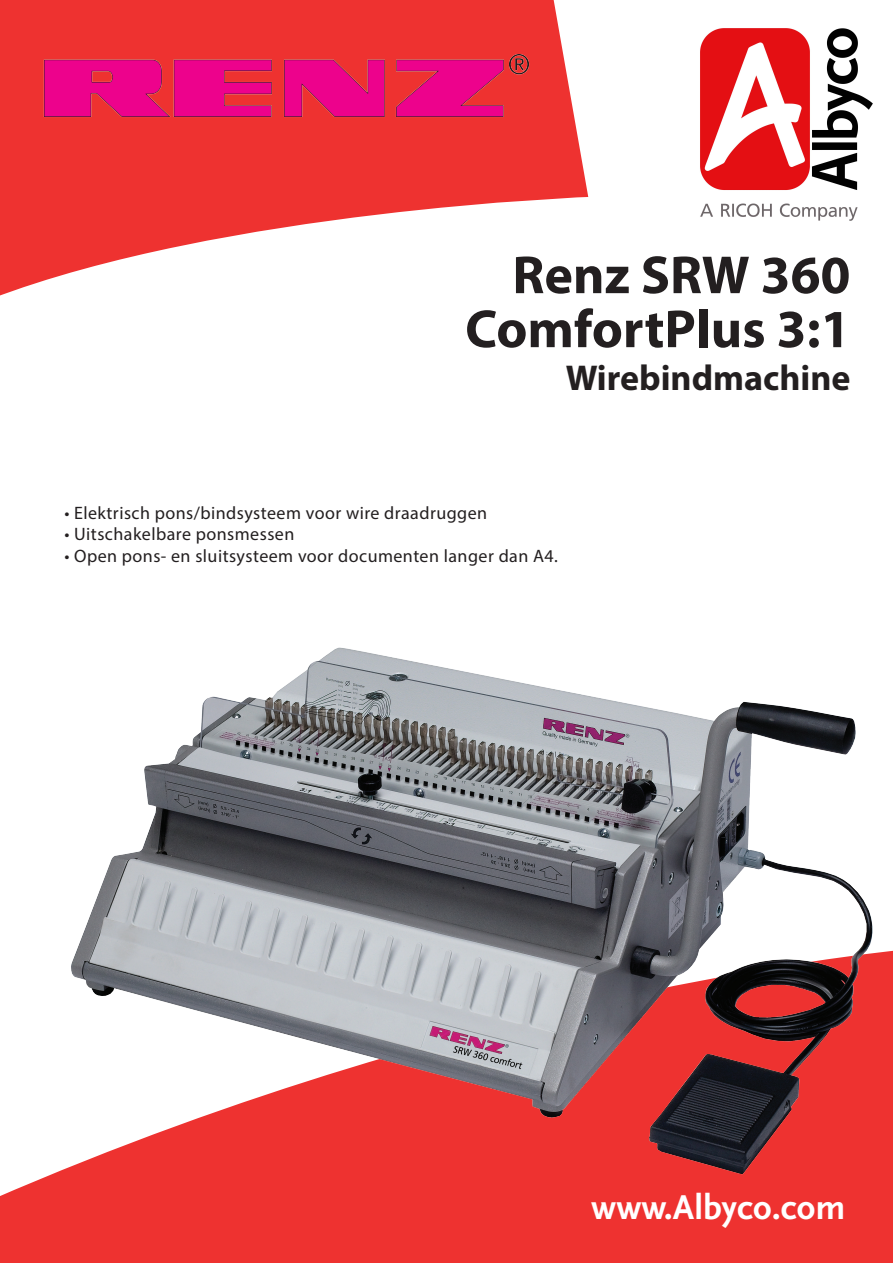
<style>
.page{position:relative;width:893px;height:1263px;background:#fff}
.page>*{position:absolute;margin:0;border:0;box-sizing:border-box;transform-origin:0 0}
.t1{font:700 54px "Myriad Pro";color:#231f20}
.t2{font:700 36px "Myriad Pro";color:#231f20}
.t3{font:36px "Scala Sans Bold LF";color:#fff}
.t4{font:18px "Myriad Pro";letter-spacing:.025em;color:#231f20}
</style>
<div class="page">
<svg style="left:0;top:0;width:588px;height:296px;fill:#ee3230"></svg>
<svg style="left:0;top:950px;width:893px;height:313px;fill:#ee3230"></svg>
<img style="left:61px;top:647px;width:821px;height:537px">
<img style="left:43px;top:52px;width:488px;height:66px">
<img style="left:700px;top:28px;width:173px;height:193px">
<p class="t1" style="left:512px;top:240px;width:340px">Renz SRW 360</p>
<p class="t1" style="left:465px;top:294px;width:387px">ComfortPlus 3:1</p>
<p class="t2" style="left:566px;top:355px;width:286px">Wirebindmachine</p>
<p class="t4" style="left:64px;top:501px;width:424px">• Elektrisch pons/bindsysteem voor wire draadruggen</p>
<p class="t4" style="left:64px;top:523px;width:231px">• Uitschakelbare ponsmessen</p>
<p class="t4" style="left:64px;top:545px;width:495px">• Open pons- en sluitsysteem voor documenten langer dan A4.</p>
<p class="t3" style="left:591px;top:1188px;width:256px">www.Albyco.com</p>
</div>
